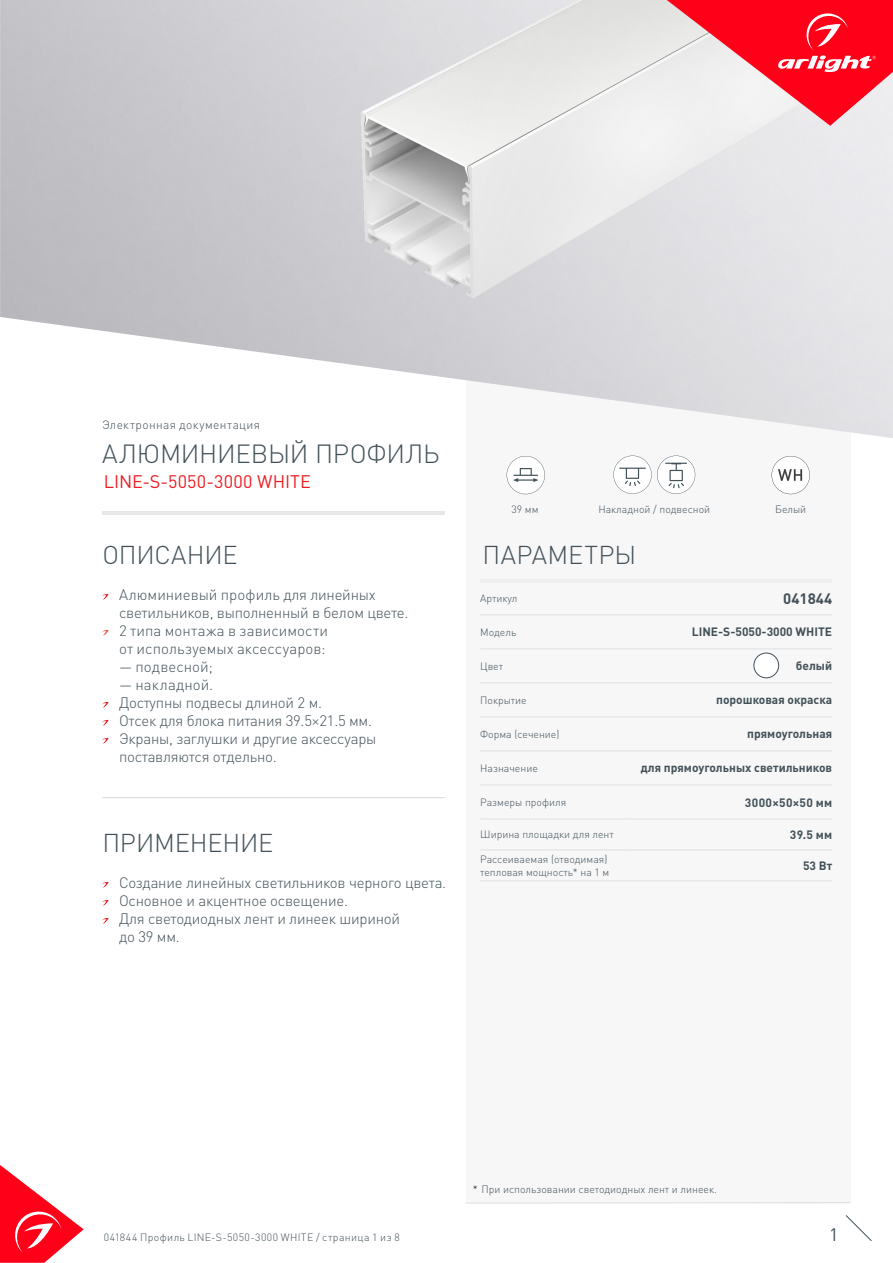
<style>
.page{position:relative;width:893px;height:1263px;background:#fff}
.page>*{position:absolute;margin:0;border:0;box-sizing:border-box;transform-origin:0 0}
.t1{font:300 25.95px "DIN Pro";letter-spacing:-.01em;color:#425159}
.t2{font:300 25.5px "DIN Pro";letter-spacing:-.005em;color:#425159}
.t3{font:300 25.5px "DIN Pro";letter-spacing:.015em;color:#425159}
.t4{font:18px "DIN Pro";letter-spacing:.01em;color:#ee1d23}
.t5{font:18px "DIN Pro";color:#425159}
.t6{font:300 15px/18px "DIN Pro";letter-spacing:-.015em;color:#425159}
.t7{font:300 15px/18px "DIN Pro";letter-spacing:.005em;color:#425159}
.t8{font:700 15px "DIN Pro";color:#425159}
.t9{font:700 12px "DIN Pro";color:#425159}
.t10{font:300 12px "DIN Pro";letter-spacing:.03em;color:#425159}
.t11{font:700 12px "DIN Pro";letter-spacing:.025em;color:#425159}
.t12{font:300 10.5px/12.6px "DIN Pro";color:#425159}
.t13{font:300 10.5px "DIN Pro";letter-spacing:.04em;color:#425159}
.s1{color:#231f20}
</style>
<div class="page">
<svg style="left:0;top:1165px;width:84px;height:98px"></svg>
<svg style="left:845px;top:1215px;width:27px;height:26px"></svg>
<div style="left:466px;top:250px;width:384px;height:953px;background:#f7f7f8"></div>
<img style="left:0;top:0;width:893px;height:438px">
<hr style="left:102px;top:511px;width:342px;height:3px;background:#e6e7e9">
<hr style="left:480px;top:579px;width:148px;height:4px;background:#eeeeef">
<hr style="left:628px;top:579px;width:204px;height:4px;background:#eeeeef">
<hr style="left:480px;top:614px;width:148px;height:1px;background:#e6e7e9">
<hr style="left:628px;top:614px;width:204px;height:1px;background:#e6e7e9">
<hr style="left:480px;top:648px;width:148px;height:2px;background:#e6e7e9">
<hr style="left:628px;top:648px;width:204px;height:2px;background:#e6e7e9">
<hr style="left:480px;top:682px;width:148px;height:2px;background:#e6e7e9">
<hr style="left:628px;top:682px;width:204px;height:2px;background:#e6e7e9">
<hr style="left:480px;top:716px;width:148px;height:2px;background:#e6e7e9">
<hr style="left:628px;top:716px;width:204px;height:2px;background:#e6e7e9">
<hr style="left:480px;top:750px;width:148px;height:2px;background:#e6e7e9">
<hr style="left:628px;top:750px;width:204px;height:2px;background:#e6e7e9">
<hr style="left:480px;top:784px;width:148px;height:2px;background:#e6e7e9">
<hr style="left:628px;top:784px;width:204px;height:2px;background:#e6e7e9">
<hr style="left:480px;top:818px;width:148px;height:2px;background:#e6e7e9">
<hr style="left:628px;top:818px;width:204px;height:2px;background:#e6e7e9">
<hr style="left:480px;top:849px;width:148px;height:2px;background:#e6e7e9">
<hr style="left:628px;top:849px;width:204px;height:2px;background:#e6e7e9">
<hr style="left:480px;top:880px;width:148px;height:1px;background:#e6e7e9">
<hr style="left:628px;top:880px;width:204px;height:1px;background:#e6e7e9">
<hr style="left:466px;top:1202px;width:384px;height:1px;background:#dcdddf">
<svg style="left:667px;top:0;width:226px;height:126px"></svg>
<svg style="left:102px;top:882px;width:7px;height:6px"></svg>
<svg style="left:102px;top:900px;width:7px;height:6px"></svg>
<svg style="left:102px;top:918px;width:7px;height:6px"></svg>
<hr style="left:102px;top:797px;width:343px;height:1px;background:#dcdddf">
<svg style="left:507px;top:456px;width:38px;height:38px"></svg>
<svg style="left:613px;top:456px;width:82px;height:38px"></svg>
<svg style="left:102px;top:594px;width:7px;height:6px"></svg>
<svg style="left:102px;top:630px;width:7px;height:6px"></svg>
<svg style="left:102px;top:702px;width:7px;height:6px"></svg>
<svg style="left:102px;top:720px;width:7px;height:6px"></svg>
<svg style="left:102px;top:738px;width:7px;height:6px"></svg>
<div style="left:754px;top:653px;width:25px;height:25px;background:#fff;border-radius:50%"></div>
<div style="left:753px;top:653px;width:26px;height:25px;border:1px solid #425159;border-radius:50%"></div>
<svg style="left:772px;top:456px;width:38px;height:38px"></svg>
<p class="t10" style="left:102px;top:417px;width:160px">Электронная документация</p>
<p class="t1" style="left:102px;top:436px;width:339px">АЛЮМИНИЕВЫЙ ПРОФИЛЬ</p>
<p class="t4" style="left:104px;top:470px;width:209px">LINE-S-5050-3000 WHITE</p>
<p class="t2" style="left:102px;top:537px;width:137px">ОПИСАНИЕ</p>
<p class="t6" style="left:119px;top:584px;width:291px">Алюминиевый профиль для линейных светильников, выполненный в белом цвете.</p>
<p class="t7" style="left:119px;top:620px;width:211px">2 типа монтажа в зависимости от используемых аксессуаров:</p>
<p class="t7" style="left:119px;top:656px;width:95px">— подвесной;</p>
<p class="t7" style="left:119px;top:674px;width:96px">— накладной.</p>
<p class="t6" style="left:119px;top:692px;width:205px">Доступны подвесы длиной 2 м.</p>
<p class="t6" style="left:119px;top:710px;width:255px">Отсек для блока питания 39.5×21.5 мм.</p>
<p class="t6" style="left:119px;top:728px;width:259px">Экраны, заглушки и другие аксессуары поставляются отдельно.</p>
<p class="t2" style="left:102px;top:825px;width:172px">ПРИМЕНЕНИЕ</p>
<p class="t6" style="left:119px;top:872px;width:329px">Создание линейных светильников черного цвета.</p>
<p class="t6" style="left:119px;top:890px;width:231px">Основное и акцентное освещение.</p>
<p class="t6" style="left:119px;top:908px;width:283px">Для светодиодных лент и линеек шириной до 39 мм.</p>
<p class="t12" style="left:511px;top:502px;width:29px">39 мм</p>
<p class="t12" style="left:598px;top:502px;width:113px">Накладной / подвесной</p>
<p class="t12" style="left:775px;top:502px;width:33px">Белый</p>
<p class="t3" style="left:483px;top:537px;width:155px">ПАРАМЕТРЫ</p>
<p class="t12" style="left:480px;top:591px;width:39px">Артикул</p>
<p class="t8" style="left:783px;top:588px;width:50px">041844</p>
<p class="t12" style="left:480px;top:625px;width:38px">Модель</p>
<p class="t9" style="left:692px;top:624px;width:142px">LINE-S-5050-3000 WHITE</p>
<p class="t12" style="left:480px;top:659px;width:24px">Цвет</p>
<p class="t9" style="left:796px;top:658px;width:38px">белый</p>
<p class="t12" style="left:480px;top:693px;width:48px">Покрытие</p>
<p class="t9" style="left:716px;top:692px;width:117px">порошковая окраска</p>
<p class="t12" style="left:480px;top:727px;width:81px">Форма (сечение)</p>
<p class="t9" style="left:747px;top:726px;width:86px">прямоугольная</p>
<p class="t12" style="left:480px;top:761px;width:59px">Назначение</p>
<p class="t9" style="left:641px;top:760px;width:193px">для прямоугольных светильников</p>
<p class="t12" style="left:480px;top:795px;width:87px">Размеры профиля</p>
<p class="t11" style="left:745px;top:794px;width:89px">3000×50×50 мм</p>
<p class="t12" style="left:480px;top:828px;width:135px">Ширина площадки для лент</p>
<p class="t9" style="left:790px;top:826px;width:44px">39.5 мм</p>
<p class="t12" style="left:480px;top:852px;width:131px">Рассеиваемая (отводимая) тепловая мощность* на 1 м</p>
<p class="t9" style="left:803px;top:857px;width:31px">53 Вт</p>
<p class="t12" style="left:473px;top:1183px;width:246px"><span class="s1">*</span> При использовании светодиодных лент и линеек.</p>
<p class="t13" style="left:104px;top:1230px;width:298px">041844 Профиль LINE-S-5050-3000 WHITE / страница 1 из 8</p>
<p class="t5" style="left:829px;top:1222px;width:11px">1</p>
</div>
